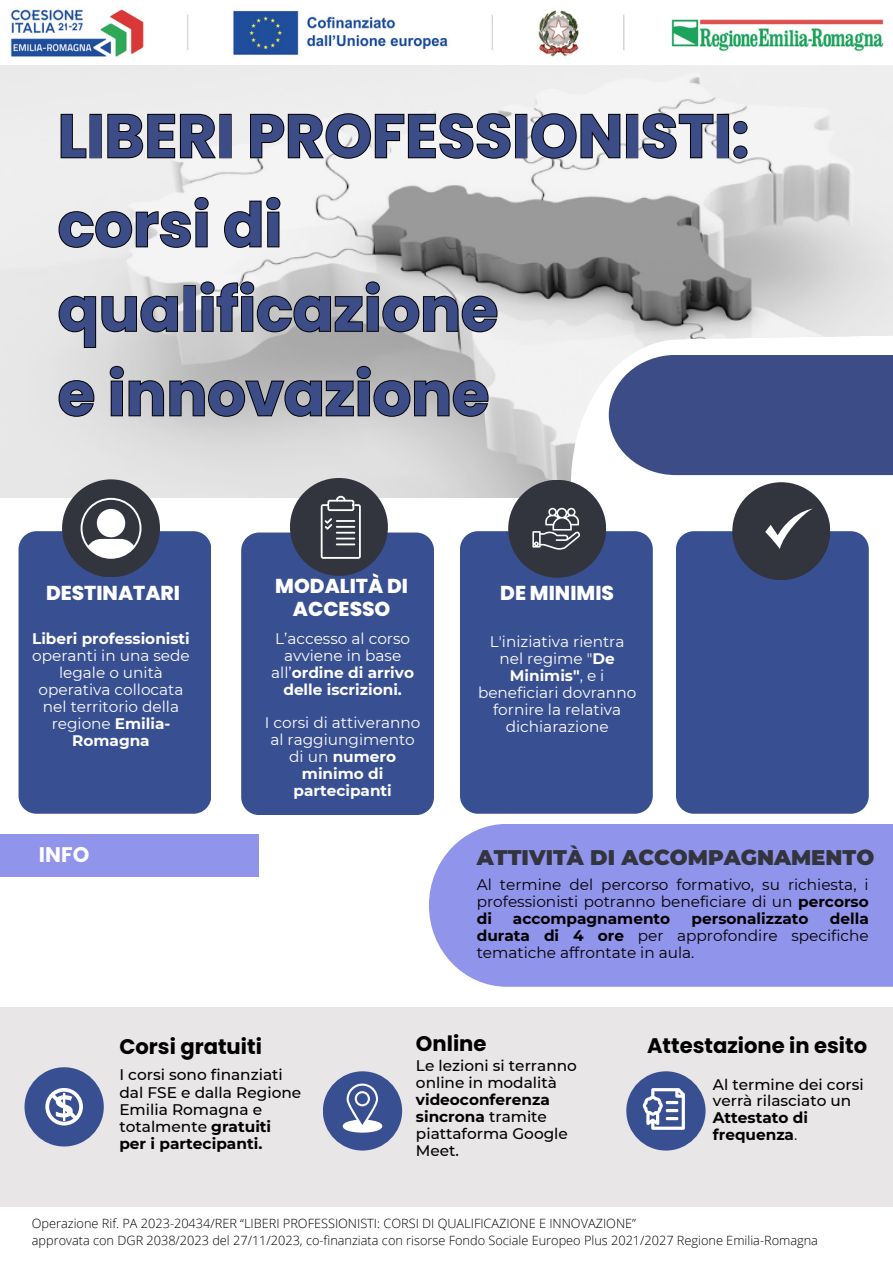
<style>
.page{position:relative;width:893px;height:1264px;background:#fff}
.page>*{position:absolute;margin:0;border:0;box-sizing:border-box;transform-origin:0 0}
.t1{font:700 60.45px/84.4px "Poppins";color:#3c4c86}
.t2{font:700 21.15px "Poppins";color:#000}
.t3{font:900 21.15px "Montserrat";color:#32353e}
.t4{font:700 21.15px "Poppins";color:#fff}
.t5{font:800 20.1px/22.5px "Poppins";color:#fff;text-align:center}
.t6{font:15.3px/16.8px "Montserrat";color:#fff;text-align:center}
.t7{font:500 15.3px/16.8px "Montserrat";color:#000}
.t8{font:15.3px/16.8px "Montserrat";color:#000;text-align:justify}
.t9{font:700 15.3px/16.8px "Montserrat";color:#000}
.t10{font:300 12.75px "Open Sans";color:#000}
.s1{font-weight:700}
.s2{font-weight:400}
</style>
<div class="page">
<img style="left:0;top:65px;width:892px;height:432px">
<svg style="left:570px;top:335px;width:322px;height:298px"></svg>
<div style="left:608px;top:355px;width:284px;height:120px;background:#3c4c86"></div>
<div style="left:19px;top:531px;width:192px;height:282px;background:#384f92"></div>
<div style="left:62px;top:479px;width:98px;height:98px;background:#32353e;border-radius:50%"></div>
<div style="left:241px;top:532px;width:193px;height:283px;background:#384f92"></div>
<div style="left:290px;top:478px;width:98px;height:98px;background:#32353e;border-radius:50%"></div>
<div style="left:460px;top:531px;width:192px;height:282px;background:#384f92"></div>
<div style="left:508px;top:480px;width:98px;height:97px;background:#32353e;border-radius:50%"></div>
<div style="left:0;top:1007px;width:892px;height:199px;background:#e8e6e6"></div>
<div style="left:25px;top:1067px;width:79px;height:79px;background:#384f92;border-radius:50%"></div>
<div style="left:323px;top:1071px;width:79px;height:79px;background:#384f92;border-radius:50%"></div>
<div style="left:626px;top:1071px;width:79px;height:79px;background:#384f92;border-radius:50%"></div>
<div style="left:429px;top:823px;width:463px;height:163px;background:#9194eb"></div>
<div style="left:0;top:834px;width:258px;height:42px;background:#9194eb"></div>
<svg style="left:81px;top:498px;width:60px;height:60px"></svg>
<svg style="left:321px;top:496px;width:40px;height:63px"></svg>
<svg style="left:532px;top:508px;width:48px;height:41px"></svg>
<svg style="left:678px;top:516px;width:24px;height:15px"></svg>
<svg style="left:45px;top:1088px;width:37px;height:37px"></svg>
<svg style="left:642px;top:1088px;width:42px;height:41px"></svg>
<svg style="left:343px;top:1083px;width:39px;height:50px"></svg>
<img style="left:10px;top:9px;width:874px;height:48px">
<div style="left:676px;top:531px;width:192px;height:282px;background:#384f92"></div>
<div style="left:732px;top:482px;width:98px;height:98px;background:#32353e;border-radius:50%"></div>
<svg style="left:765px;top:508px;width:47px;height:41px"></svg>
<svg style="left:60px;top:112px;width:688px;height:48px"></svg>
<svg style="left:58px;top:196px;width:223px;height:53px"></svg>
<svg style="left:58px;top:280px;width:440px;height:69px;background:#b1b1b1"></svg>
<svg style="left:58px;top:364px;width:431px;height:54px;background:#a3a3a3"></svg>
<h6 class="t1" style="left:58px;top:94px;width:692px">LIBERI PROFESSIONISTI:</h6>
<h6 class="t1" style="left:58px;top:183px;width:442px">corsi di qualificazione e innovazione</h6>
<h3 class="t5" style="left:46px;top:581px;width:135px">DESTINATARI</h3>
<h6 class="t6" style="left:32px;top:630px;width:159px"><span class="s1">Liberi professionisti </span>operanti in una sede legale o unità operativa collocata nel territorio della regione <span class="s1">Emilia-<br>Romagna</span></h6>
<h3 class="t4" style="left:39px;top:840px;width:52px">INFO</h3>
<h3 class="t5" style="left:275px;top:575px;width:134px">MODALITÀ DI<br>ACCESSO</h3>
<h6 class="t6" style="left:271px;top:630px;width:144px">L’accesso al corso avviene in base all’<span class="s1">ordine di arrivo delle iscrizioni.</span></h6>
<h3 class="t6" style="left:265px;top:714px;width:157px">I corsi di attiveranno al raggiungimento di un <span class="s1">numero minimo di partecipanti</span></h3>
<h4 class="t5" style="left:500px;top:581px;width:115px">DE MINIMIS</h4>
<p class="t6" style="left:478px;top:633px;width:160px">L'iniziativa rientra nel regime "<span class="s1">De<br>Minimis"</span>, e i beneficiari dovranno fornire la relativa dichiarazione</p>
<p class="t3" style="left:477px;top:844px;width:399px">ATTIVITÀ DI ACCOMPAGNAMENTO</p>
<p class="t8" style="left:476px;top:876px;width:393px">Al termine del percorso formativo, su richiesta, i professionisti potranno beneficiare di un <span class="s1">percorso di</span></p>
<p class="t9" style="left:513px;top:909px;width:159px">accompagnamento</p>
<p class="t9" style="left:691px;top:909px;width:118px">personalizzato</p>
<p class="t8" style="left:476px;top:909px;width:393px;text-indent:353px"><span class="s1">della durata di 4 ore</span> per approfondire specifiche tematiche affrontate in aula.</p>
<h2 class="t2" style="left:119px;top:1031px;width:144px">Corsi gratuiti</h2>
<p class="t7" style="left:119px;top:1066px;width:183px">I corsi sono finanziati dal FSE e dalla Regione<br>Emilia Romagna e totalmente <span class="s1">gratuiti per i partecipanti.</span></p>
<h1 class="t2" style="left:416px;top:1028px;width:72px">Online</h1>
<h2 class="t7" style="left:416px;top:1057px;width:162px">Le lezioni si terranno online in modalità <span class="s1">videoconferenza sincrona</span> tramite piattaforma Google<br>Meet.</h2>
<h2 class="t2" style="left:647px;top:1031px;width:222px">Attestazione in esito</h2>
<p class="t7" style="left:712px;top:1075px;width:152px">Al termine dei corsi verrà rilasciato un</p>
<p class="t9" style="left:712px;top:1109px;width:97px">Attestato di frequenza<span class="s2">.</span></p>
<h3 class="t10" style="left:32px;top:1214px;width:605px">Operazione Rif. PA 2023-20434/RER “LIBERI PROFESSIONISTI: CORSI DI QUALIFICAZIONE E INNOVAZIONE”</h3>
<h6 class="t10" style="left:32px;top:1231px;width:787px">approvata con DGR 2038/2023 del 27/11/2023, co-finanziata con risorse Fondo Sociale Europeo Plus 2021/2027 Regione Emilia-Romagna</h6>
</div>
